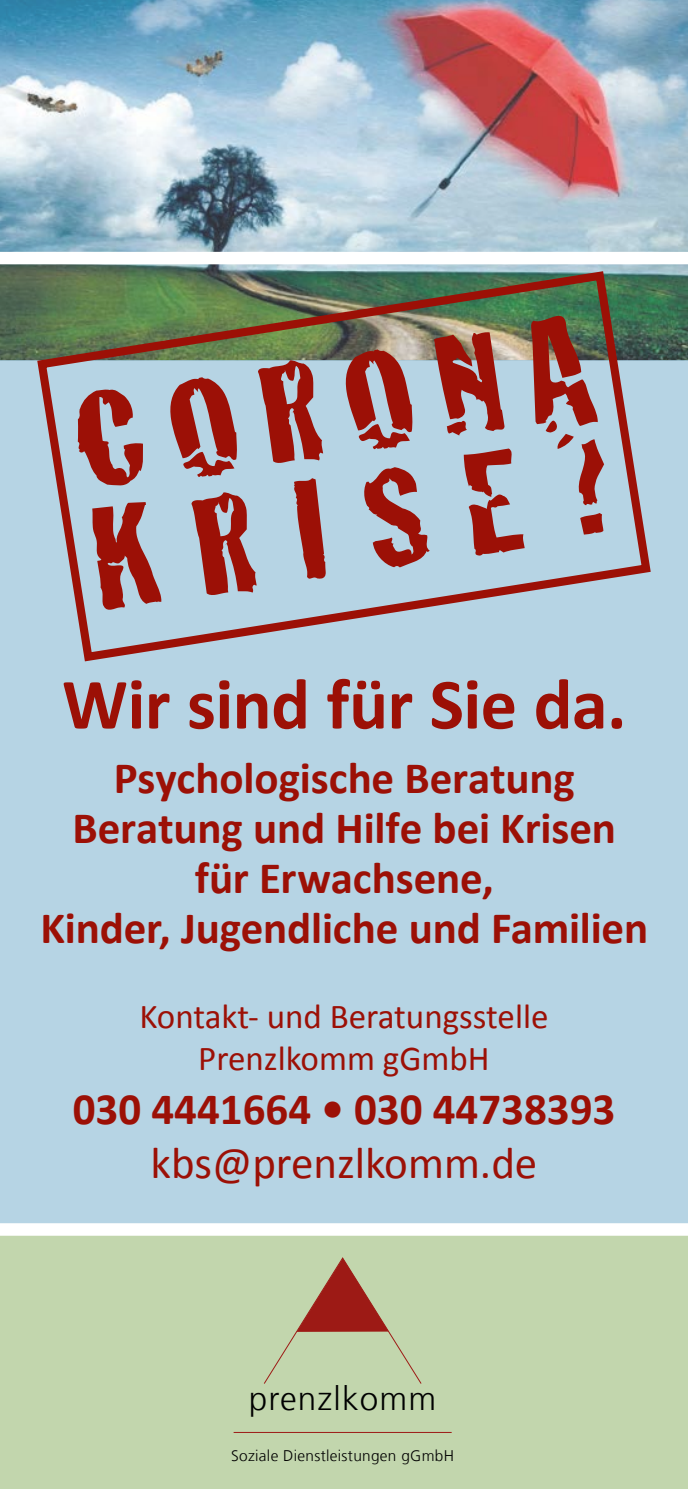
<style>
.page{position:relative;width:688px;height:1489px;background:#fff}
.page>*{position:absolute;margin:0;border:0;box-sizing:border-box;transform-origin:0 0}
.t1{font:150px "Cracked";color:#9c1006;scale:1.15 1}
.t2{font:700 72.5px "Calibri";letter-spacing:-.01em;color:#9c1006}
.t3{font:700 45px "Calibri";letter-spacing:-.005em;color:#9c1006}
.t4{font:45px "Calibri";color:#9c1006}
.t5{font:35px "Calibri";color:#9c1006}
.t6{font:300 33.25px "Frutiger LT";letter-spacing:.035em;color:#000}
.t7{font:300 15.5px "Frutiger LT";letter-spacing:.02em;color:#000}
</style>
<div class="page">
<div style="left:0;top:1229px;width:687px;height:259px;background:#c2d6ad"></div>
<img style="left:0;top:0;width:687px;height:360px">
<div style="left:0;top:360px;width:687px;height:863px;background:#b6d4e4"></div>
<svg style="left:264px;top:1257px;width:157px;height:126px"></svg>
<hr style="left:233px;top:1431px;width:218px;height:1px;background:#9d1a15">
<svg style="left:33px;top:266px;width:622px;height:396px"></svg>
<div style="left:0;top:252px;width:687px;height:12px;background:#fff"></div>
<div style="left:0;top:1223px;width:687px;height:12px;background:#fff"></div>
<p class="t1" style="left:55px;top:327px;width:458px;rotate:-9deg">CORONA</p>
<p class="t1" style="left:74px;top:446px;width:458px;rotate:-9deg">KRISE?</p>
<p class="t2" style="left:62px;top:659px;width:565px">Wir sind für Sie da.</p>
<p class="t3" style="left:114px;top:749px;width:462px">Psychologische Beratung</p>
<p class="t3" style="left:72px;top:799px;width:545px">Beratung und Hilfe bei Krisen</p>
<p class="t3" style="left:195px;top:849px;width:300px">für Erwachsene,</p>
<p class="t3" style="left:40px;top:899px;width:609px">Kinder, Jugendliche und Familien</p>
<p class="t5" style="left:139px;top:994px;width:410px">Kontakt- und Beratungsstelle</p>
<p class="t5" style="left:198px;top:1036px;width:293px">Prenzlkomm gGmbH</p>
<p class="t3" style="left:73px;top:1080px;width:544px">030 4441664 • 030 44738393</p>
<p class="t4" style="left:150px;top:1134px;width:388px">kbs@prenzlkomm.de</p>
<p class="t6" style="left:248px;top:1379px;width:189px">prenzlkomm</p>
<p class="t7" style="left:231px;top:1446px;width:224px">Soziale Dienstleistungen gGmbH</p>
</div>
